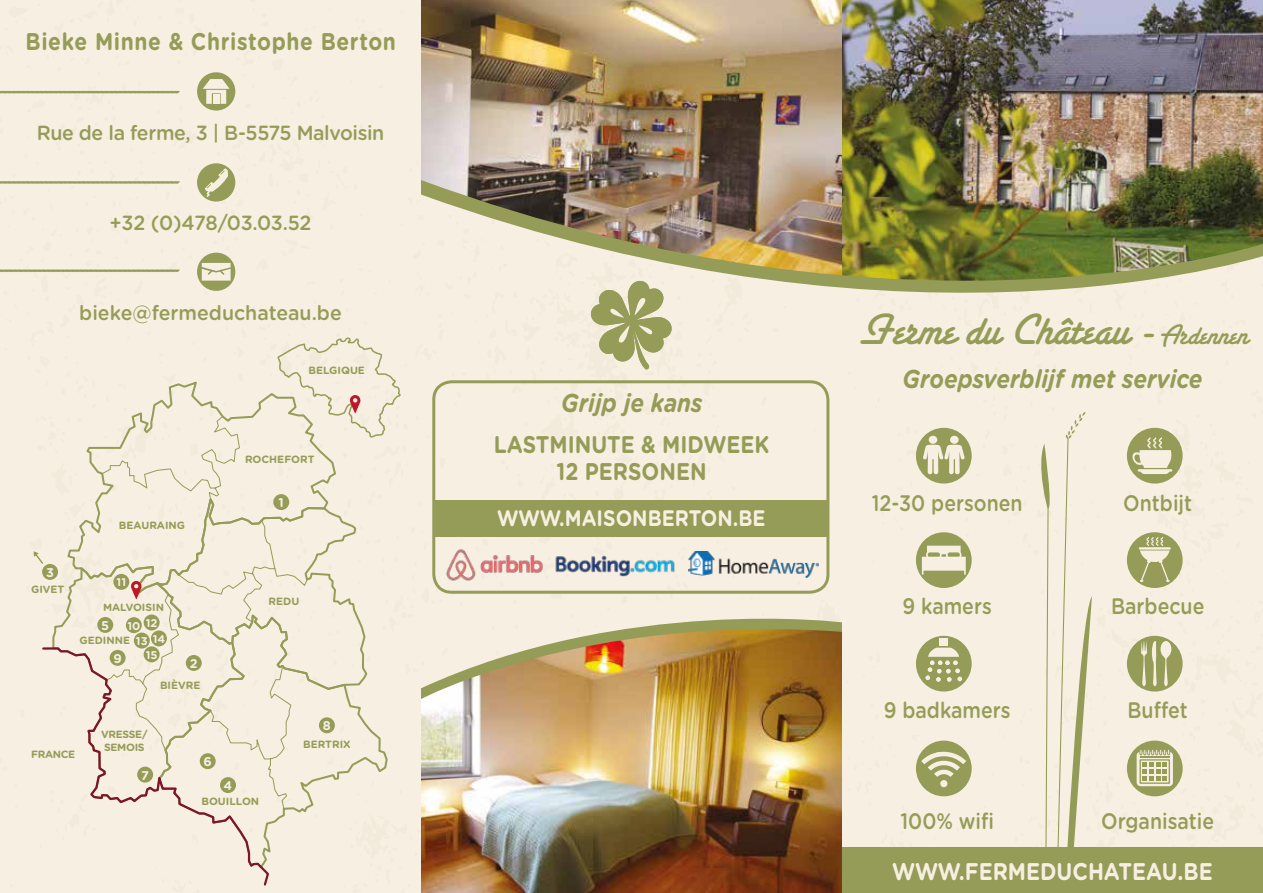
<style>
.page{position:relative;width:1263px;height:893px;background:#f7efe2}
.page>*{position:absolute;margin:0;border:0;box-sizing:border-box;transform-origin:0 0}
.t1{font:46.5px "Santa Fe Let Plain";color:#959c57}
.t2{font:italic 700 25.8px "Gotham Rounded";color:#959c57;scale:.87 1}
.t3{font:700 24.15px/27px "Gotham Rounded";color:#959c57;text-align:center;scale:.87 1}
.t4{font:700 24.15px "Gotham Rounded";letter-spacing:.03em;color:#959c57;scale:.87 1}
.t5{font:700 24.15px "Gotham Rounded";color:#f7efe2;scale:.87 1}
.t6{font:500 22.35px "Gotham Rounded";color:#959c57;scale:.87 1}
.t7{font:700 22.35px "Gotham Rounded";color:#f7efe2;scale:.87 1}
.t8{font:500 20.4px "Gotham Rounded";letter-spacing:-.02em;color:#959c57;scale:.95 1}
.t9{font:500 20.4px "Gotham Rounded";color:#959c57;scale:.95 1}
.t10{font:700 12.6px "Gotham Rounded";color:#f7efe2}
.t11{font:700 11.25px/17px "Gotham Rounded";color:#f7efe2;text-align:center}
.t12{font:700 10.5px "Gotham Rounded";color:#959c57}
.t13{font:700 10.5px/13.5px "Gotham Rounded";letter-spacing:-.03em;color:#959c57}
.s1{font-size:30px}
</style>
<div class="page">
<div style="left:0;top:56px;width:1263px;height:350px;background:#f7efe2"></div>
<div style="left:25px;top:398px;width:1238px;height:339px;background:#f7efe2"></div>
<svg style="left:1036px;top:412px;width:56px;height:435px;background:#ebe5d2"></svg>
<div style="left:842px;top:847px;width:421px;height:46px;background:#959c57"></div>
<div style="left:1127px;top:741px;width:56px;height:55px;background:#959c57;border-radius:50%"></div>
<div style="left:1136px;top:752px;width:37px;height:34px;background:#f7efe2;border-radius:4px"></div>
<svg style="left:1139px;top:749px;width:31px;height:6px"></svg>
<hr style="left:1140px;top:756px;width:30px;height:2px;background:#969d57">
<div style="left:1139px;top:759px;width:31px;height:25px;border:1px solid #969d57"></div>
<svg style="left:1142px;top:762px;width:25px;height:19px"></svg>
<div style="left:1127px;top:636px;width:56px;height:55px;background:#959c57;border-radius:50%"></div>
<svg style="left:1141px;top:640px;width:30px;height:46px"></svg>
<div style="left:1127px;top:532px;width:56px;height:56px;background:#959c57;border-radius:50%"></div>
<hr style="left:1139px;top:547px;width:32px;height:3px;background:#f7efe2">
<svg style="left:1140px;top:536px;width:30px;height:46px"></svg>
<div style="left:1127px;top:428px;width:56px;height:56px;background:#959c57;border-radius:50%"></div>
<svg style="left:1132px;top:437px;width:41px;height:37px"></svg>
<div style="left:916px;top:741px;width:56px;height:55px;background:#959c57;border-radius:50%"></div>
<div style="left:940px;top:780px;width:7px;height:7px;background:#f7efe2;border-radius:50%"></div>
<svg style="left:921px;top:752px;width:45px;height:25px"></svg>
<div style="left:916px;top:636px;width:56px;height:55px;background:#959c57;border-radius:50%"></div>
<div style="left:939px;top:638px;width:9px;height:8px;background:#f7efe2"></div>
<svg style="left:925px;top:648px;width:37px;height:34px"></svg>
<div style="left:916px;top:532px;width:56px;height:56px;background:#959c57;border-radius:50%"></div>
<svg style="left:922px;top:546px;width:44px;height:29px"></svg>
<div style="left:916px;top:428px;width:56px;height:56px;background:#959c57;border-radius:50%"></div>
<svg style="left:923px;top:436px;width:42px;height:39px"></svg>
<img style="left:842px;top:0;width:421px;height:180px">
<img style="left:421px;top:699px;width:421px;height:194px">
<svg style="left:421px;top:595px;width:421px;height:104px;background:#ccb183"></svg>
<img style="left:688px;top:552px;width:131px;height:26px">
<img style="left:550px;top:546px;width:131px;height:38px">
<img style="left:444px;top:546px;width:100px;height:38px">
<div style="left:434px;top:500px;width:394px;height:36px;background:#959c57"></div>
<img style="left:421px;top:0;width:421px;height:180px">
<div style="left:432px;top:380px;width:397px;height:214px;border:3px solid #959c57;border-radius:18px"></div>
<img style="left:421px;top:180px;width:842px;height:194px">
<svg style="left:0;top:269px;width:180px;height:3px"></svg>
<div style="left:197px;top:253px;width:38px;height:38px;background:#959c57;border-radius:50%"></div>
<svg style="left:202px;top:263px;width:29px;height:18px"></svg>
<svg style="left:0;top:181px;width:180px;height:3px"></svg>
<div style="left:197px;top:163px;width:38px;height:39px;background:#959c57;border-radius:50%"></div>
<svg style="left:205px;top:168px;width:23px;height:28px"></svg>
<svg style="left:0;top:90px;width:180px;height:4px"></svg>
<div style="left:197px;top:72px;width:38px;height:39px;background:#959c57;border-radius:50%"></div>
<svg style="left:203px;top:79px;width:27px;height:25px"></svg>
<div style="left:213px;top:95px;width:6px;height:9px;background:#f7efe2"></div>
<svg style="left:66px;top:379px;width:35px;height:183px;background:#f1eada"></svg>
<svg style="left:51px;top:562px;width:50px;height:84px;background:#eee8d6"></svg>
<div style="left:271px;top:810px;width:118px;height:60px;background:#f7efe2"></div>
<div style="left:41px;top:646px;width:230px;height:241px;background:#f7efe2"></div>
<div style="left:42px;top:564px;width:16px;height:16px;background:#959c57;border-radius:50%"></div>
<svg style="left:97px;top:617px;width:16px;height:16px"></svg>
<svg style="left:33px;top:551px;width:12px;height:14px"></svg>
<svg style="left:101px;top:336px;width:301px;height:474px;background:#f0e8d8"></svg>
<h3 class="t4" style="left:26px;top:24px;width:427px">Bieke Minne &amp; Christophe Berton</h3>
<h3 class="t8" style="left:37px;top:118px;width:367px">Rue de la ferme, 3 | B-5575 Malvoisin</h3>
<h3 class="t8" style="left:109px;top:208px;width:214px">+32 (0)478/03.03.52</h3>
<h3 class="t9" style="left:79px;top:298px;width:278px">bieke@fermeduchateau.be</h3>
<p class="t12" style="left:309px;top:363px;width:58px">BELGIQUE</p>
<p class="t12" style="left:245px;top:451px;width:71px">ROCHEFORT</p>
<p class="t12" style="left:119px;top:518px;width:68px">BEAURAING</p>
<p class="t10" style="left:279px;top:493px;width:7px">1</p>
<p class="t10" style="left:46px;top:563px;width:9px">3</p>
<p class="t12" style="left:31px;top:582px;width:35px">GIVET</p>
<p class="t11" style="left:117px;top:573px;width:11px">11</p>
<p class="t12" style="left:103px;top:600px;width:62px">MALVOISIN</p>
<p class="t11" style="left:136px;top:614px;width:31px">12<br>13 14</p>
<p class="t11" style="left:146px;top:646px;width:13px">15</p>
<p class="t10" style="left:101px;top:616px;width:9px">5</p>
<p class="t11" style="left:127px;top:617px;width:14px">10</p>
<p class="t12" style="left:79px;top:633px;width:52px">GEDINNE</p>
<p class="t10" style="left:113px;top:649px;width:10px">9</p>
<p class="t10" style="left:190px;top:654px;width:9px">2</p>
<p class="t12" style="left:160px;top:677px;width:42px">BIÈVRE</p>
<p class="t12" style="left:269px;top:593px;width:32px">REDU</p>
<p class="t12" style="left:31px;top:747px;width:46px">FRANCE</p>
<p class="t13" style="left:101px;top:727px;width:48px">VRESSE/<br>SEMOIS</p>
<p class="t10" style="left:141px;top:766px;width:9px">7</p>
<p class="t10" style="left:204px;top:752px;width:10px">6</p>
<p class="t10" style="left:224px;top:776px;width:10px">4</p>
<p class="t12" style="left:201px;top:794px;width:59px">BOUILLON</p>
<p class="t10" style="left:323px;top:717px;width:9px">8</p>
<p class="t12" style="left:303px;top:736px;width:49px">BERTRIX</p>
<h2 class="t2" style="left:561px;top:384px;width:164px">Grijp je kans</h2>
<h3 class="t3" style="left:494px;top:430px;width:318px">LASTMINUTE &amp; MIDWEEK<br>12 PERSONEN</h3>
<h3 class="t7" style="left:497px;top:502px;width:310px">WWW.MAISONBERTON.BE</h3>
<h1 class="t1" style="left:857px;top:313px;width:393px">Ferme du Château -<span class="s1">Ardennen</span></h1>
<h2 class="t2" style="left:902px;top:360px;width:346px">Groepsverblijf met service</h2>
<h3 class="t6" style="left:872px;top:487px;width:175px">12-30 personen</h3>
<h3 class="t6" style="left:1123px;top:487px;width:81px">Ontbijt</h3>
<h3 class="t6" style="left:902px;top:591px;width:104px">9 kamers</h3>
<h3 class="t6" style="left:1111px;top:591px;width:109px">Barbecue</h3>
<h3 class="t6" style="left:884px;top:694px;width:147px">9 badkamers</h3>
<h3 class="t6" style="left:1127px;top:694px;width:71px">Buffet</h3>
<h3 class="t6" style="left:900px;top:805px;width:109px">100% wifi</h3>
<h3 class="t6" style="left:1101px;top:805px;width:131px">Organisatie</h3>
<h3 class="t5" style="left:892px;top:854px;width:370px">WWW.FERMEDUCHATEAU.BE</h3>
</div>
